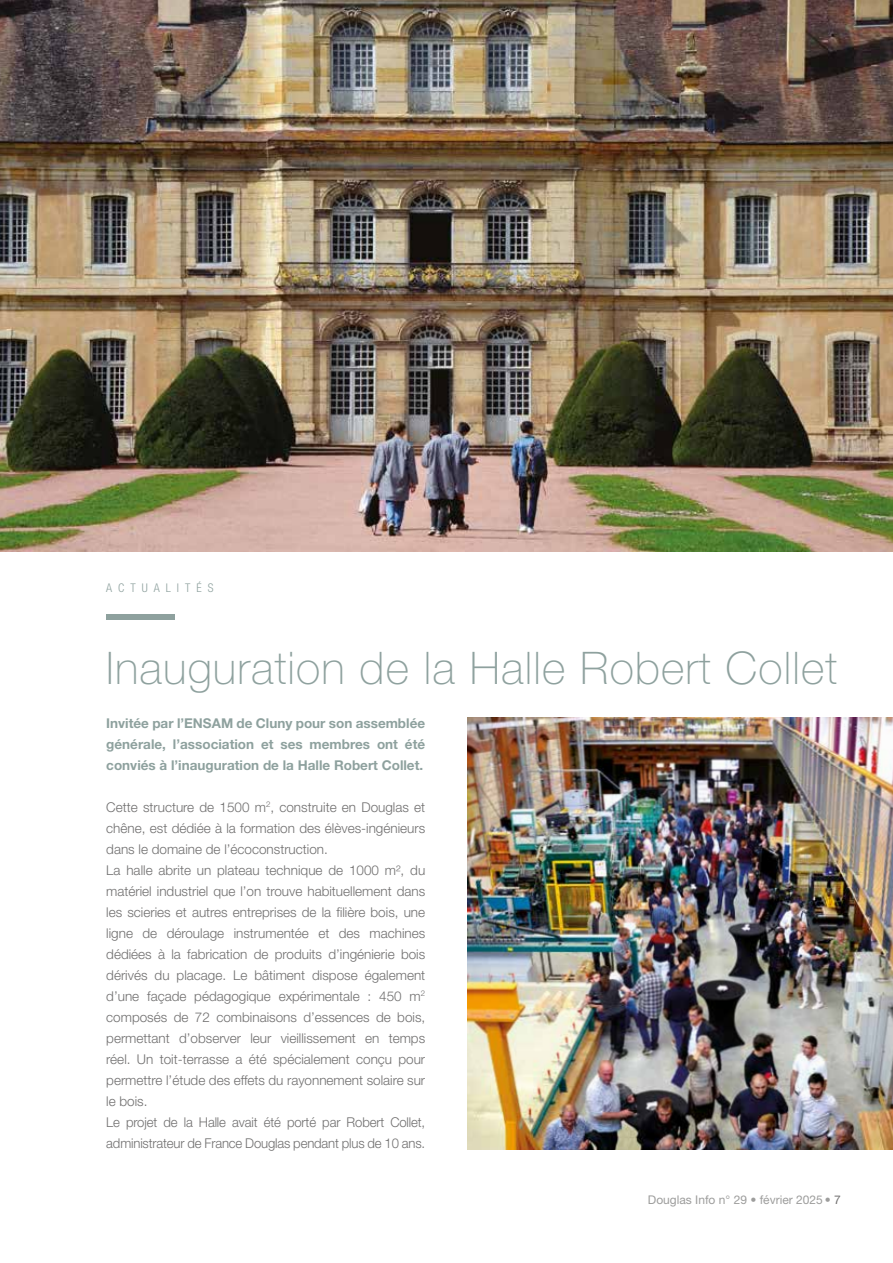
<style>
.page{position:relative;width:893px;height:1263px;background:#fff}
.page>*{position:absolute;margin:0;border:0;box-sizing:border-box;transform-origin:0 0}
.t1{font:100 45px "Helvetica Neue LT Std";letter-spacing:.025em;color:#8ea19e}
.t2{font:300 13.5px/21px "Helvetica Neue LT Std";color:#706f6f}
.t3{font:700 13.5px/21px "Helvetica Neue LT Std";color:#8ea19e;text-align:justify}
.t4{font:12px "Helvetica Neue LT Std";color:#9d9d9c}
.t5{font:300 condensed 12px "Helvetica Neue LT Std";letter-spacing:.5em;color:#8ea19e}
.s1{color:#706f6f}
</style>
<div class="page">
<img style="left:468px;top:718px;width:425px;height:432px">
<div style="left:106px;top:614px;width:68px;height:6px;background:#8ea19e"></div>
<img style="left:0;top:0;width:893px;height:552px">
<p class="t5" style="left:106px;top:581px;width:109px">ACTUALITÉS</p>
<h1 class="t1" style="left:106px;top:642px;width:732px">Inauguration de la Halle Robert Collet</h1>
<p class="t3" style="left:106px;top:712px;width:320px">Invitée par l’ENSAM de Cluny pour son assemblée générale, l’association et ses membres ont été conviés à l’inauguration de la Halle Robert Collet.</p>
<p class="t2" style="left:106px;top:796px;width:320px">Cette structure de 1500 m<sup>2</sup>, construite en Douglas et chêne, est dédiée à la formation des élèves-ingénieurs dans le domaine de l’écoconstruction.<br>La halle abrite un plateau technique de 1000 m², du matériel industriel que l’on trouve habituellement dans les scieries et autres entreprises de la filière bois, une ligne de déroulage instrumentée et des machines dédiées à la fabrication de produits d’ingénierie bois dérivés du placage. Le bâtiment dispose également d’une façade pédagogique expérimentale : 450 m<sup>2 </sup>composés de 72 combinaisons d’essences de bois, permettant d’observer leur vieillissement en temps réel. Un toit-terrasse a été spécialement conçu pour permettre l’étude des effets du rayonnement solaire sur le bois.<br>Le projet de la Halle avait été porté par Robert Collet, administrateur de France Douglas pendant plus de 10 ans.</p>
<p class="t4" style="left:648px;top:1192px;width:194px">Douglas Info n° 29 • février 2025 • <span class="s1">7</span></p>
</div>
